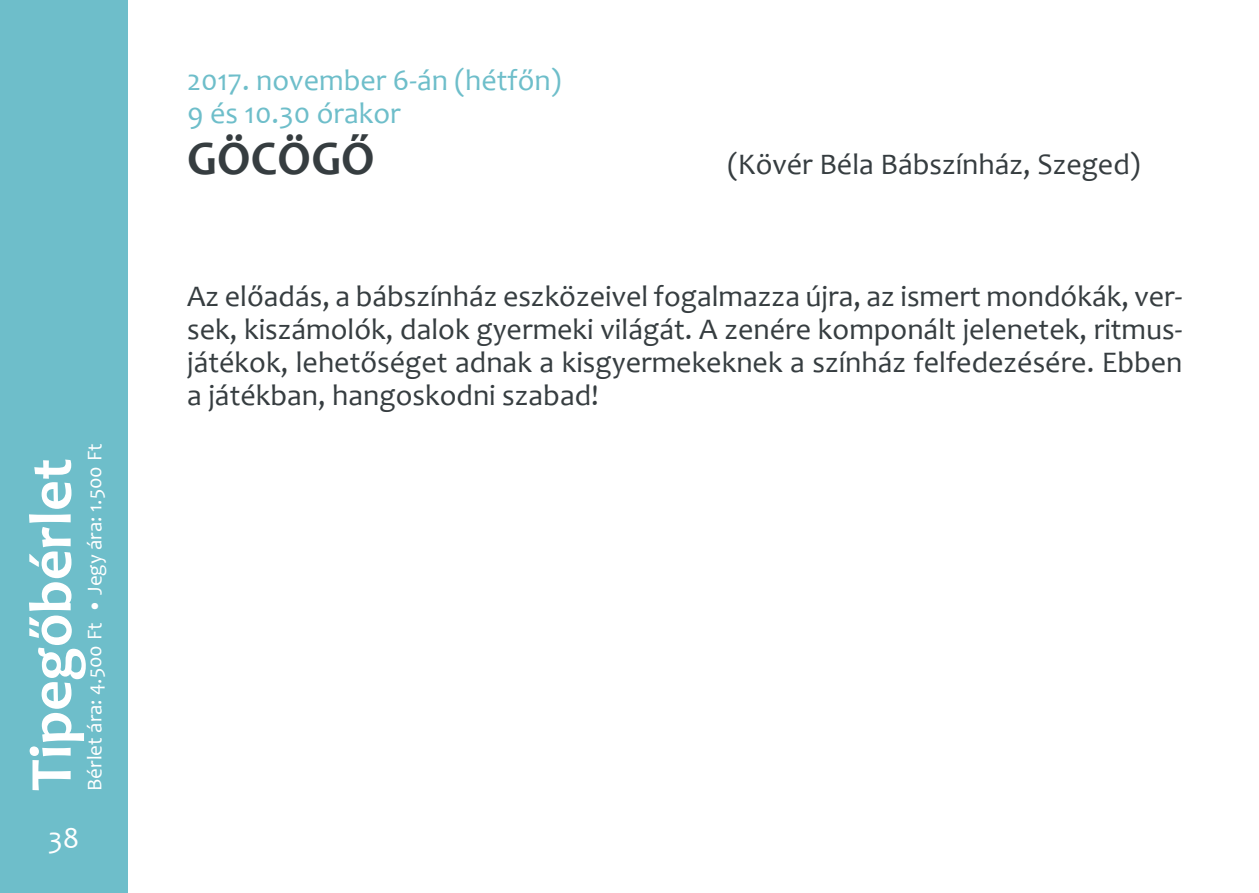
<style>
.page{position:relative;width:1259px;height:893px;background:#fff}
.page>*{position:absolute;margin:0;border:0;box-sizing:border-box;transform-origin:0 0}
.t1{font:700 60px "Candara";color:#fff}
.t2{font:700 48px "Candara";color:#363d40}
.t3{font:30px/33px "Candara";color:#363d40;text-align:justify}
.t4{font:30px/33px "Candara";color:#6ebeca}
.t5{font:30px "Candara";color:#fff}
.t6{font:21px "Candara";color:#fff}
</style>
<div class="page">
<div style="left:0;top:0;width:128px;height:893px;background:#6ebeca"></div>
<p class="t6" style="left:82px;top:791px;width:349px;rotate:-90deg">Bérlet ára: 4.500 Ft • Jegy ára: 1.500 Ft</p>
<h1 class="t1" style="left:14px;top:791px;width:334px;rotate:-90deg">Tipegőbérlet</h1>
<p class="t5" style="left:48px;top:819px;width:33px">38</p>
<p class="t4" style="left:187px;top:63px;width:376px">2017. november 6-án (hétfőn)<br>9 és 10.30 órakor</p>
<h2 class="t2" style="left:187px;top:128px;width:189px">GÖCÖGŐ</h2>
<p class="t3" style="left:727px;top:147px;width:414px">(Kövér Béla Bábszínház, Szeged)</p>
<p class="t3" style="left:187px;top:279px;width:996px">Az előadás, a bábszínház eszközeivel fogalmazza újra, az ismert mondókák, ver&shy;sek, kiszámolók, dalok gyermeki világát. A zenére komponált jelenetek, ritmus&shy;játékok, lehetőséget adnak a kisgyermekeknek a színház felfedezésére. Ebben a játékban, hangoskodni szabad!</p>
</div>
